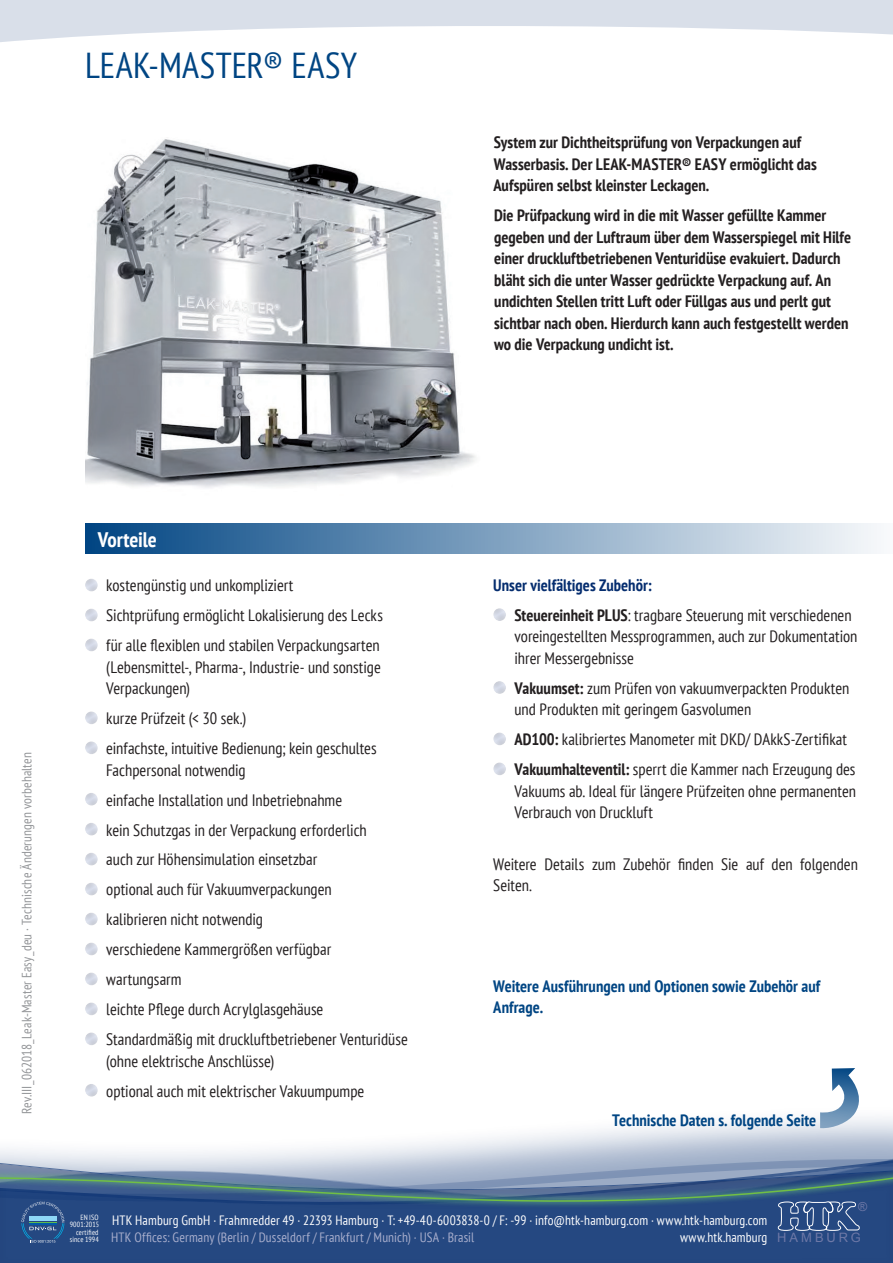
<style>
.page{position:relative;width:893px;height:1263px;background:#fff}
.page>*{position:absolute;margin:0;border:0;box-sizing:border-box;transform-origin:0 0}
.t1{font:condensed 36px "PT Sans";letter-spacing:.01em;color:#004583}
.t2{font:700 condensed 21px "PT Sans";letter-spacing:-.005em;color:#fff}
.t3{font:condensed 16.5px/30px "PT Sans";color:#231f20}
.t4{font:700 condensed 16.5px/21.5px "PT Sans";color:#231f20}
.t5{font:700 condensed 16.5px/21.5px "PT Sans";color:#004583}
.t6{font:condensed 13.5px "PT Sans";letter-spacing:.01em;color:#fff}
.t7{font:condensed 13.5px "PT Sans";letter-spacing:.01em;color:#939598}
.t8{font:condensed 13.5px "PT Sans";letter-spacing:.01em;color:#a9afcd}
.t9{font:12.9px "Arial";letter-spacing:.23em;color:#6e79a7}
.t10{font:12.3px "Arial";color:#6e79a7}
.t11{font:condensed 7.5px/7.5px "PT Sans";letter-spacing:.015em;color:#fff;text-align:right}
.s1{font-weight:700;color:#052d6f}
.s2{font-weight:700}
</style>
<div class="page">
<svg style="left:0;top:1117px;width:893px;height:37px"></svg>
<svg style="left:0;top:0;width:893px;height:42px"></svg>
<svg style="left:0;top:1154px;width:893px;height:14px;background:#bdc8d9"></svg>
<div style="left:0;top:1168px;width:893px;height:95px;background:#71bf44;opacity:.5"></div>
<svg style="left:0;top:1174px;width:893px;height:89px;background:#345786"></svg>
<svg style="left:21px;top:1202px;width:44px;height:41px;background:#386294"></svg>
<img style="left:85px;top:139px;width:391px;height:349px">
<div style="left:85px;top:523px;width:808px;height:31px;background:linear-gradient(to right,#004482,#f9fafb)"></div>
<svg style="left:820px;top:1068px;width:41px;height:61px"></svg>
<h1 class="t1" style="left:85px;top:42px;width:274px">LEAK-MASTER® EASY</h1>
<p class="t4" style="left:493px;top:132px;width:325px">System zur Dichtheitsprüfung von Verpackungen auf<br>Wasserbasis. Der LEAK-MASTER® EASY ermöglicht das<br>Aufspüren selbst kleinster Leckagen.</p>
<p class="t4" style="left:494px;top:204px;width:359px">Die Prüfpackung wird in die mit Wasser gefüllte Kammer gegeben und der Luftraum über dem Wasserspiegel mit Hilfe einer druckluftbetriebenen Venturidüse evakuiert. Dadurch bläht sich die unter Wasser gedrückte Verpackung auf. An undichten Stellen tritt Luft oder Füllgas aus und perlt gut sichtbar nach oben. Hierdurch kann auch festgestellt werden wo die Verpackung undicht ist.</p>
<p class="t7" style="left:18px;top:1114px;width:363px;rotate:-90deg">Rev.III_062018_Leak-Master Easy_deu · Technische Änderungen vorbehalten</p>
<p class="t2" style="left:98px;top:525px;width:61px">Vorteile</p>
<p class="t3" style="left:106px;top:570px;width:278px">kostengünstig und unkompliziert<br>Sichtprüfung ermöglicht Lokalisierung des Lecks für alle flexiblen und stabilen Verpackungsarten</p>
<p class="t3" style="left:106px;top:656px;width:276px;line-height:21.5px">(Lebensmittel-, Pharma-, Industrie- und sonstige<br>Verpackungen)</p>
<p class="t3" style="left:106px;top:703px;width:272px">kurze Prüfzeit (&lt; 30 sek.)<br>einfachste, intuitive Bedienung; kein geschultes</p>
<p class="t3" style="left:106px;top:754px;width:303px">Fachpersonal notwendig<br>einfache Installation und Inbetriebnahme<br>kein Schutzgas in der Verpackung erforderlich<br>auch zur Höhensimulation einsetzbar<br>optional auch für Vakuumverpackungen<br>kalibrieren nicht notwendig<br>verschiedene Kammergrößen verfügbar wartungsarm<br>leichte Pflege durch Acrylglasgehäuse Standardmäßig mit druckluftbetriebener Venturidüse</p>
<p class="t3" style="left:106px;top:1045px;width:260px">(ohne elektrische Anschlüsse)<br>optional auch mit elektrischer Vakuumpumpe</p>
<p class="t3" style="left:514px;top:570px;width:339px;text-indent:-21px"><span class="s1">Unser vielfältiges Zubehör:<br></span><span class="s2">Steuereinheit PLUS</span>: tragbare Steuerung mit verschiedenen</p>
<p class="t3" style="left:514px;top:625px;width:344px;line-height:21.5px">voreingestellten Messprogrammen, auch zur Dokumentation ihrer Messergebnisse</p>
<p class="t3" style="left:514px;top:677px;width:336px;line-height:21.5px"><span class="s2">Vakuumset:</span> zum Prüfen von vakuumverpackten Produkten und Produkten mit geringem Gasvolumen</p>
<p class="t3" style="left:514px;top:724px;width:342px"><span class="s2">AD100:</span> kalibriertes Manometer mit DKD/ DAkkS-Zertifikat<br><span class="s2">Vakuumhalteventil:</span> sperrt die Kammer nach Erzeugung des</p>
<p class="t3" style="left:514px;top:780px;width:343px;line-height:21.5px">Vakuums ab. Ideal für längere Prüfzeiten ohne permanenten<br>Verbrauch von Druckluft</p>
<p class="t3" style="left:493px;top:853px;width:366px;line-height:21.5px">Weitere Details zum Zubehör finden Sie auf den folgenden<br>Seiten.</p>
<p class="t5" style="left:493px;top:975px;width:328px">Weitere Ausführungen und Optionen sowie Zubehör auf<br>Anfrage.</p>
<p class="t5" style="left:612px;top:1109px;width:205px">Technische Daten s. folgende Seite</p>
<p class="t10" style="left:858px;top:1198px;width:11px">®</p>
<p class="t11" style="left:70px;top:1213px;width:31px">EN ISO<br>9001:2015 certified since 1994</p>
<p class="t6" style="left:112px;top:1211px;width:657px">HTK Hamburg GmbH · Frahmredder 49 · 22393 Hamburg · T: +49-40-6003838-0 / F: -99 · info@htk-hamburg.com · www.htk-hamburg.com</p>
<p class="t8" style="left:111px;top:1229px;width:365px">HTK Offices: Germany (Berlin / Dusseldorf / Frankfurt / Munich) · USA · Brasil</p>
<p class="t6" style="left:680px;top:1229px;width:89px">www.htk.hamburg</p>
<p class="t9" style="left:777px;top:1229px;width:85px">HAMBURG</p>
</div>
